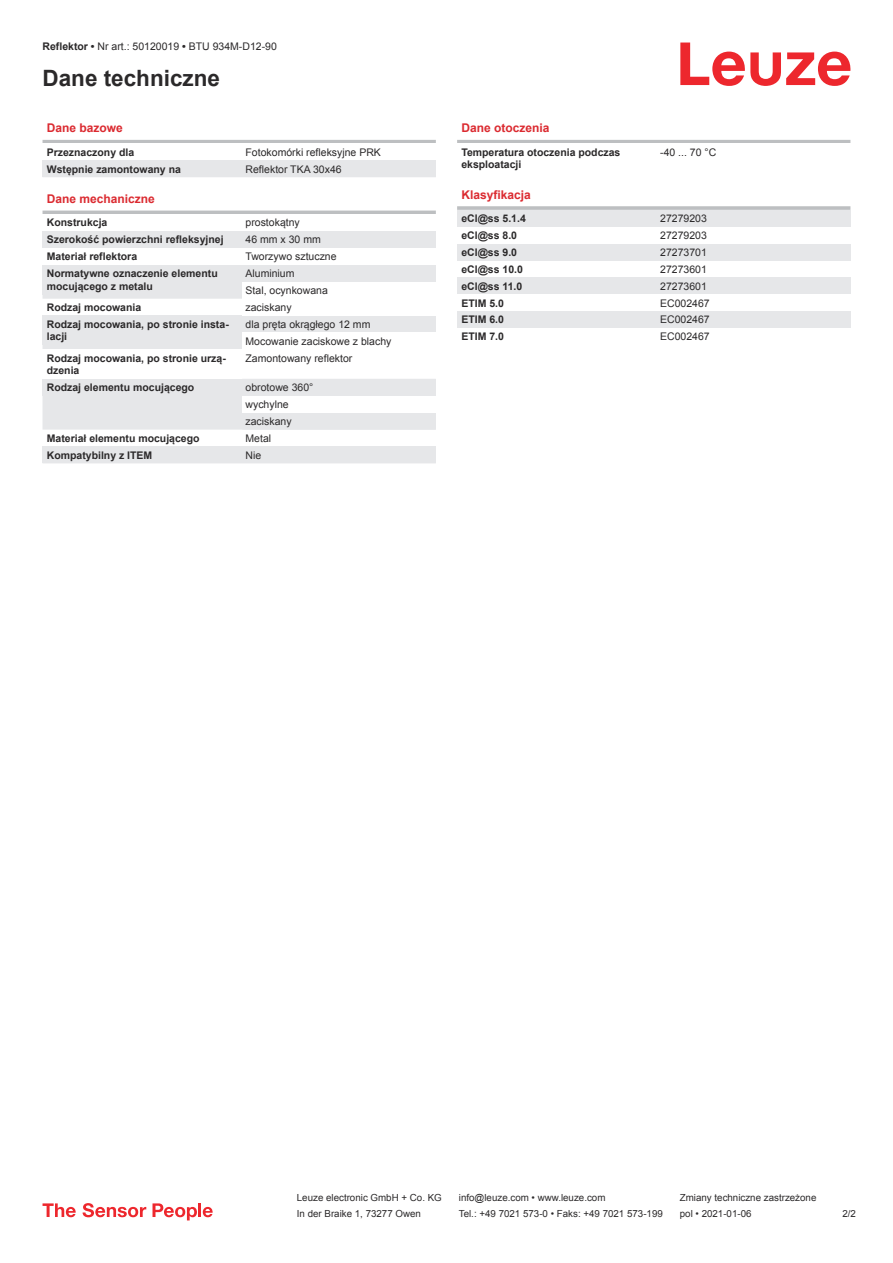
<style>
.page{position:relative;width:893px;height:1263px;background:#fff}
.page>*{position:absolute;margin:0;border:0;box-sizing:border-box;transform-origin:0 0}
.t1{font:700 22.5px "Arial";color:#2b292a}
.t2{font:700 12px "Arial";color:#db2a30}
.t3{font:700 10.5px/12.6px "Arial";color:#2b292a}
.t4{font:10.5px/17px "Arial";color:#2b292a}
.t5{font:9.75px "Arial";color:#2b292a}
.s1{font-weight:700}
</style>
<div class="page">
<svg style="left:680px;top:43px;width:170px;height:43px"></svg>
<div style="left:43px;top:294px;width:199px;height:136px;background:#e6e7e9"></div>
<hr style="left:43px;top:140px;width:393px;height:3px;background:#bdbfc1">
<div style="left:43px;top:160px;width:199px;height:17px;background:#e6e7e9"></div>
<div style="left:242px;top:160px;width:194px;height:17px;background:#e6e7e9"></div>
<hr style="left:43px;top:211px;width:393px;height:3px;background:#bdbfc1">
<div style="left:43px;top:231px;width:199px;height:17px;background:#e6e7e9"></div>
<div style="left:242px;top:231px;width:194px;height:17px;background:#e6e7e9"></div>
<div style="left:43px;top:265px;width:199px;height:29px;background:#e6e7e9"></div>
<div style="left:242px;top:265px;width:194px;height:17px;background:#e6e7e9"></div>
<div style="left:43px;top:299px;width:199px;height:17px;background:#fff"></div>
<div style="left:43px;top:316px;width:199px;height:29px;background:#e6e7e9"></div>
<div style="left:242px;top:316px;width:194px;height:16px;background:#e6e7e9"></div>
<div style="left:43px;top:349px;width:199px;height:30px;background:#fff"></div>
<div style="left:43px;top:379px;width:199px;height:17px;background:#e6e7e9"></div>
<div style="left:242px;top:379px;width:194px;height:51px;background:#e6e7e9"></div>
<div style="left:242px;top:396px;width:194px;height:17px;background:#fff"></div>
<div style="left:43px;top:446px;width:199px;height:17px;background:#e6e7e9"></div>
<div style="left:242px;top:446px;width:194px;height:17px;background:#e6e7e9"></div>
<hr style="left:457px;top:140px;width:393px;height:3px;background:#bdbfc1">
<hr style="left:457px;top:206px;width:393px;height:4px;background:#c6c8c9">
<div style="left:457px;top:210px;width:200px;height:17px;background:#e6e7e9"></div>
<div style="left:657px;top:210px;width:193px;height:17px;background:#e6e7e9"></div>
<div style="left:457px;top:244px;width:200px;height:17px;background:#e6e7e9"></div>
<div style="left:657px;top:244px;width:193px;height:17px;background:#e6e7e9"></div>
<div style="left:457px;top:277px;width:200px;height:17px;background:#e6e7e9"></div>
<div style="left:657px;top:277px;width:193px;height:17px;background:#e6e7e9"></div>
<div style="left:457px;top:311px;width:200px;height:17px;background:#e6e7e9"></div>
<div style="left:657px;top:311px;width:193px;height:17px;background:#e6e7e9"></div>
<svg style="left:43px;top:1203px;width:33px;height:14px"></svg>
<svg style="left:83px;top:1203px;width:63px;height:14px"></svg>
<svg style="left:153px;top:1203px;width:44px;height:17px"></svg>
<hr style="left:198px;top:1203px;width:3px;height:14px;background:#ed272d">
<svg style="left:203px;top:1207px;width:10px;height:10px"></svg>
<p class="t4" style="left:43px;top:39px;width:236px"><span class="s1">Reflektor •</span> Nr art.: 50120019 <span class="s1">•</span> BTU 934M-D12-90</p>
<h1 class="t1" style="left:43px;top:70px;width:179px">Dane techniczne</h1>
<p class="t2" style="left:47px;top:123px;width:78px">Dane bazowe</p>
<p class="t3" style="left:47px;top:147px;width:89px">Przeznaczony dla</p>
<p class="t4" style="left:246px;top:143px;width:137px">Fotokomórki refleksyjne PRK</p>
<p class="t3" style="left:47px;top:163px;width:136px">Wstępnie zamontowany na</p>
<p class="t4" style="left:246px;top:160px;width:98px">Reflektor TKA 30x46</p>
<p class="t2" style="left:47px;top:190px;width:110px">Dane mechaniczne</p>
<p class="t3" style="left:47px;top:217px;width:62px">Konstrukcja</p>
<p class="t4" style="left:246px;top:214px;width:56px">prostokątny</p>
<p class="t3" style="left:47px;top:233px;width:178px">Szerokość powierzchni refleksyjnej</p>
<p class="t4" style="left:246px;top:231px;width:77px">46 mm x 30 mm</p>
<p class="t3" style="left:47px;top:250px;width:92px">Materiał reflektora</p>
<p class="t4" style="left:246px;top:249px;width:93px">Tworzywo sztuczne</p>
<p class="t3" style="left:47px;top:267px;width:172px">Normatywne oznaczenie elementu mocującego z metalu</p>
<p class="t4" style="left:246px;top:265px;width:84px">Aluminium<br>Stal, ocynkowana</p>
<p class="t3" style="left:47px;top:301px;width:96px">Rodzaj mocowania</p>
<p class="t4" style="left:246px;top:300px;width:48px">zaciskany</p>
<p class="t3" style="left:47px;top:318px;width:184px">Rodzaj mocowania, po stronie insta&shy;lacji</p>
<p class="t4" style="left:246px;top:316px;width:147px">dla pręta okrągłego 12 mm<br>Mocowanie zaciskowe z blachy</p>
<p class="t3" style="left:47px;top:352px;width:181px">Rodzaj mocowania, po stronie urzą&shy;dzenia</p>
<p class="t4" style="left:246px;top:350px;width:108px">Zamontowany reflektor</p>
<p class="t3" style="left:47px;top:381px;width:149px">Rodzaj elementu mocującego</p>
<p class="t4" style="left:246px;top:380px;width:69px">obrotowe 360° wychylne zaciskany</p>
<p class="t3" style="left:47px;top:432px;width:154px">Materiał elementu mocującego</p>
<p class="t4" style="left:246px;top:431px;width:27px">Metal</p>
<p class="t3" style="left:47px;top:449px;width:107px">Kompatybilny z ITEM</p>
<p class="t4" style="left:246px;top:447px;width:17px">Nie</p>
<p class="t2" style="left:461px;top:123px;width:90px">Dane otoczenia</p>
<p class="t3" style="left:461px;top:146px;width:161px">Temperatura otoczenia podczas eksploatacji</p>
<p class="t4" style="left:660px;top:144px;width:58px">-40 ... 70 °C</p>
<p class="t2" style="left:461px;top:190px;width:71px">Klasyfikacja</p>
<p class="t3" style="left:461px;top:213px;width:66px">eCl@ss 5.1.4</p>
<p class="t4" style="left:660px;top:211px;width:48px">27279203</p>
<p class="t3" style="left:461px;top:230px;width:57px">eCl@ss 8.0</p>
<p class="t4" style="left:660px;top:228px;width:48px">27279203</p>
<p class="t3" style="left:461px;top:247px;width:57px">eCl@ss 9.0</p>
<p class="t4" style="left:660px;top:245px;width:48px">27273701</p>
<p class="t3" style="left:461px;top:264px;width:63px">eCl@ss 10.0</p>
<p class="t4" style="left:660px;top:262px;width:48px">27273601</p>
<p class="t3" style="left:461px;top:281px;width:63px">eCl@ss 11.0</p>
<p class="t4" style="left:660px;top:278px;width:48px">27273601</p>
<p class="t3" style="left:461px;top:297px;width:44px">ETIM 5.0</p>
<p class="t4" style="left:660px;top:295px;width:51px">EC002467</p>
<p class="t3" style="left:461px;top:314px;width:44px">ETIM 6.0</p>
<p class="t4" style="left:660px;top:312px;width:51px">EC002467</p>
<p class="t3" style="left:461px;top:330px;width:44px">ETIM 7.0</p>
<p class="t4" style="left:660px;top:329px;width:51px">EC002467</p>
<p class="t5" style="left:297px;top:1194px;width:146px">Leuze electronic GmbH + Co. KG</p>
<p class="t5" style="left:459px;top:1194px;width:148px">info@leuze.com • www.leuze.com</p>
<p class="t5" style="left:680px;top:1191px;width:138px">Zmiany techniczne zastrzeżone</p>
<p class="t5" style="left:297px;top:1210px;width:126px">In der Braike 1, 73277 Owen</p>
<p class="t5" style="left:459px;top:1210px;width:205px">Tel.: +49 7021 573-0 • Faks: +49 7021 573-199</p>
<p class="t5" style="left:680px;top:1210px;width:73px">pol • 2021-01-06</p>
<p class="t5" style="left:842px;top:1210px;width:15px">2 /2</p>
</div>
